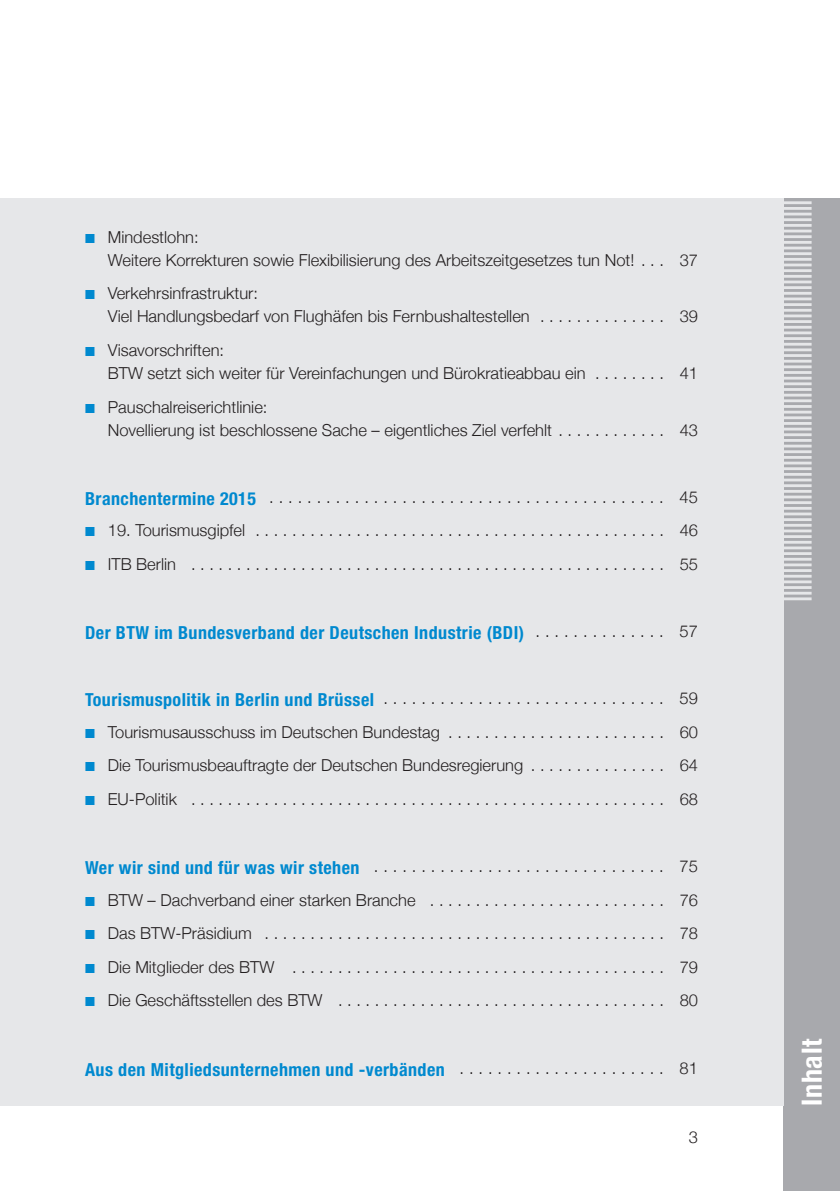
<style>
.page{position:relative;width:840px;height:1191px;background:#fff}
.page>*{position:absolute;margin:0;border:0;box-sizing:border-box;transform-origin:0 0}
.t1{font:700 condensed 28px "Helvetica Neue";letter-spacing:.025em;color:#fff}
.t2{font:700 condensed 18px "Helvetica Neue";letter-spacing:.025em;color:#0089cf}
.t3{font:300 16.4px/23px "Helvetica Neue";color:#231f20}
.s1{color:#0089cf}
.s2{font-weight:700;font-stretch:condensed;font-size:18px;color:#0089cf}
.s3{font-weight:300;font-stretch:normal;font-size:16.4px;color:#231f20}
</style>
<div class="page">
<div style="left:782px;top:198px;width:57px;height:993px;background:#a8a9ad"></div>
<div style="left:0;top:198px;width:782px;height:908px;background:#e6e7e9"></div>
<hr style="left:782px;top:597px;width:29px;height:3px;background:#e6e7e9">
<hr style="left:782px;top:592px;width:29px;height:2px;background:#e6e7e9">
<hr style="left:782px;top:586px;width:29px;height:3px;background:#e6e7e9">
<hr style="left:782px;top:580px;width:29px;height:3px;background:#e6e7e9">
<hr style="left:782px;top:575px;width:29px;height:2px;background:#e6e7e9">
<hr style="left:782px;top:569px;width:29px;height:3px;background:#e6e7e9">
<hr style="left:782px;top:563px;width:29px;height:3px;background:#e6e7e9">
<hr style="left:782px;top:558px;width:29px;height:2px;background:#e6e7e9">
<hr style="left:782px;top:552px;width:29px;height:3px;background:#e6e7e9">
<hr style="left:782px;top:546px;width:29px;height:3px;background:#e6e7e9">
<hr style="left:782px;top:541px;width:29px;height:2px;background:#e6e7e9">
<hr style="left:782px;top:535px;width:29px;height:3px;background:#e6e7e9">
<hr style="left:782px;top:529px;width:29px;height:3px;background:#e6e7e9">
<hr style="left:782px;top:524px;width:29px;height:3px;background:#e6e7e9">
<hr style="left:782px;top:518px;width:29px;height:3px;background:#e6e7e9">
<hr style="left:782px;top:512px;width:29px;height:3px;background:#e6e7e9">
<hr style="left:782px;top:507px;width:29px;height:3px;background:#e6e7e9">
<hr style="left:782px;top:501px;width:29px;height:3px;background:#e6e7e9">
<hr style="left:782px;top:495px;width:29px;height:3px;background:#e6e7e9">
<hr style="left:782px;top:490px;width:29px;height:3px;background:#e6e7e9">
<hr style="left:782px;top:484px;width:29px;height:3px;background:#e6e7e9">
<hr style="left:782px;top:478px;width:29px;height:3px;background:#e6e7e9">
<hr style="left:782px;top:473px;width:29px;height:3px;background:#e6e7e9">
<hr style="left:782px;top:467px;width:29px;height:3px;background:#e6e7e9">
<hr style="left:782px;top:461px;width:29px;height:3px;background:#e6e7e9">
<hr style="left:782px;top:456px;width:29px;height:3px;background:#e6e7e9">
<hr style="left:782px;top:450px;width:29px;height:3px;background:#e6e7e9">
<hr style="left:782px;top:444px;width:29px;height:3px;background:#e6e7e9">
<hr style="left:782px;top:439px;width:29px;height:3px;background:#e6e7e9">
<hr style="left:782px;top:433px;width:29px;height:3px;background:#e6e7e9">
<hr style="left:782px;top:428px;width:29px;height:2px;background:#e6e7e9">
<hr style="left:782px;top:422px;width:29px;height:3px;background:#e6e7e9">
<hr style="left:782px;top:416px;width:29px;height:3px;background:#e6e7e9">
<hr style="left:782px;top:411px;width:29px;height:2px;background:#e6e7e9">
<hr style="left:782px;top:405px;width:29px;height:3px;background:#e6e7e9">
<hr style="left:782px;top:399px;width:29px;height:3px;background:#e6e7e9">
<hr style="left:782px;top:394px;width:29px;height:2px;background:#e6e7e9">
<hr style="left:782px;top:388px;width:29px;height:3px;background:#e6e7e9">
<hr style="left:782px;top:382px;width:29px;height:3px;background:#e6e7e9">
<hr style="left:782px;top:377px;width:29px;height:2px;background:#e6e7e9">
<hr style="left:782px;top:371px;width:29px;height:3px;background:#e6e7e9">
<hr style="left:782px;top:365px;width:29px;height:3px;background:#e6e7e9">
<hr style="left:782px;top:360px;width:29px;height:2px;background:#e6e7e9">
<hr style="left:782px;top:354px;width:29px;height:3px;background:#e6e7e9">
<hr style="left:782px;top:348px;width:29px;height:3px;background:#e6e7e9">
<hr style="left:782px;top:343px;width:29px;height:3px;background:#e6e7e9">
<hr style="left:782px;top:337px;width:29px;height:3px;background:#e6e7e9">
<hr style="left:782px;top:331px;width:29px;height:3px;background:#e6e7e9">
<hr style="left:782px;top:326px;width:29px;height:3px;background:#e6e7e9">
<hr style="left:782px;top:320px;width:29px;height:3px;background:#e6e7e9">
<hr style="left:782px;top:314px;width:29px;height:3px;background:#e6e7e9">
<hr style="left:782px;top:309px;width:29px;height:3px;background:#e6e7e9">
<hr style="left:782px;top:303px;width:29px;height:3px;background:#e6e7e9">
<hr style="left:782px;top:297px;width:29px;height:3px;background:#e6e7e9">
<hr style="left:782px;top:292px;width:29px;height:3px;background:#e6e7e9">
<hr style="left:782px;top:286px;width:29px;height:3px;background:#e6e7e9">
<hr style="left:782px;top:280px;width:29px;height:3px;background:#e6e7e9">
<hr style="left:782px;top:275px;width:29px;height:3px;background:#e6e7e9">
<hr style="left:782px;top:269px;width:29px;height:3px;background:#e6e7e9">
<hr style="left:782px;top:263px;width:29px;height:3px;background:#e6e7e9">
<hr style="left:782px;top:258px;width:29px;height:3px;background:#e6e7e9">
<hr style="left:782px;top:252px;width:29px;height:3px;background:#e6e7e9">
<hr style="left:782px;top:247px;width:29px;height:2px;background:#e6e7e9">
<hr style="left:782px;top:241px;width:29px;height:3px;background:#e6e7e9">
<hr style="left:782px;top:235px;width:29px;height:3px;background:#e6e7e9">
<hr style="left:782px;top:230px;width:29px;height:2px;background:#e6e7e9">
<hr style="left:782px;top:224px;width:29px;height:3px;background:#e6e7e9">
<hr style="left:782px;top:218px;width:29px;height:3px;background:#e6e7e9">
<hr style="left:782px;top:213px;width:29px;height:2px;background:#e6e7e9">
<hr style="left:782px;top:207px;width:29px;height:3px;background:#e6e7e9">
<hr style="left:782px;top:201px;width:29px;height:3px;background:#e6e7e9">
<p class="t3" style="left:108px;top:225px;width:591px;text-indent:-23px"><span class="s1">■</span> Mindestlohn:<br>Weitere Korrekturen sowie Flexibilisierung des Arbeitszeitgesetzes tun Not! . . . 37</p>
<p class="t3" style="left:108px;top:282px;width:591px;text-indent:-23px"><span class="s1">■</span> Verkehrsinfrastruktur:<br>Viel Handlungsbedarf von Flughäfen bis Fernbushaltestellen . . . . . . . . . . . . . . 39</p>
<p class="t3" style="left:108px;top:338px;width:591px;text-indent:-23px"><span class="s1">■</span> Visavorschriften:<br>BTW setzt sich weiter für Vereinfachungen und Bürokratieabbau ein . . . . . . . . 41</p>
<p class="t3" style="left:108px;top:395px;width:591px;text-indent:-23px"><span class="s1">■</span> Pauschalreiserichtlinie:<br>Novellierung ist beschlossene Sache – eigentliches Ziel verfehlt . . . . . . . . . . . . 43</p>
<p class="t3" style="left:85px;top:485px;width:614px"><span class="s2">Branchentermine 2015</span> . . . . . . . . . . . . . . . . . . . . . . . . . . . . . . . . . . . . . . . . . . 45</p>
<p class="t3" style="left:85px;top:518px;width:614px"><span class="s1">■</span> 19. Tourismusgipfel . . . . . . . . . . . . . . . . . . . . . . . . . . . . . . . . . . . . . . . . . . . . . 46</p>
<p class="t3" style="left:85px;top:552px;width:614px"><span class="s1">■</span> ITB Berlin . . . . . . . . . . . . . . . . . . . . . . . . . . . . . . . . . . . . . . . . . . . . . . . . . . . . 55</p>
<p class="t2" style="left:85px;top:617px;width:614px">Der BTW im Bundesverband der Deutschen Industrie (BDI) <span class="s3">. . . . . . . . . . . . . . 57</span></p>
<p class="t2" style="left:85px;top:685px;width:614px">Tourismuspolitik in Berlin und Brüssel <span class="s3">. . . . . . . . . . . . . . . . . . . . . . . . . . . . . . 59</span></p>
<p class="t3" style="left:85px;top:720px;width:614px"><span class="s1">■</span> Tourismusausschuss im Deutschen Bundestag . . . . . . . . . . . . . . . . . . . . . . . . 60</p>
<p class="t3" style="left:85px;top:753px;width:614px"><span class="s1">■</span> Die Tourismusbeauftragte der Deutschen Bundesregierung . . . . . . . . . . . . . . . 64</p>
<p class="t3" style="left:85px;top:787px;width:614px"><span class="s1">■</span> EU-Politik . . . . . . . . . . . . . . . . . . . . . . . . . . . . . . . . . . . . . . . . . . . . . . . . . . . . 68</p>
<p class="t3" style="left:85px;top:854px;width:614px"><span class="s2">Wer wir sind und für was wir stehen</span> . . . . . . . . . . . . . . . . . . . . . . . . . . . . . . . 75</p>
<p class="t3" style="left:85px;top:888px;width:614px"><span class="s1">■</span> BTW – Dachverband einer starken Branche . . . . . . . . . . . . . . . . . . . . . . . . . . 76</p>
<p class="t3" style="left:85px;top:921px;width:614px"><span class="s1">■</span> Das BTW-Präsidium . . . . . . . . . . . . . . . . . . . . . . . . . . . . . . . . . . . . . . . . . . . . 78</p>
<p class="t3" style="left:85px;top:955px;width:614px"><span class="s1">■</span> Die Mitglieder des BTW . . . . . . . . . . . . . . . . . . . . . . . . . . . . . . . . . . . . . . . . . 79</p>
<p class="t3" style="left:85px;top:988px;width:614px"><span class="s1">■</span> Die Geschäftsstellen des BTW . . . . . . . . . . . . . . . . . . . . . . . . . . . . . . . . . . . . 80</p>
<p class="t2" style="left:85px;top:1054px;width:614px">Aus den Mitgliedsunternehmen und -verbänden <span class="s3">. . . . . . . . . . . . . . . . . . . . . . 81</span></p>
<p class="t3" style="left:688px;top:1125px;width:11px">3</p>
<h1 class="t1" style="left:788px;top:1106px;width:69px;rotate:-90deg">Inhalt</h1>
</div>
